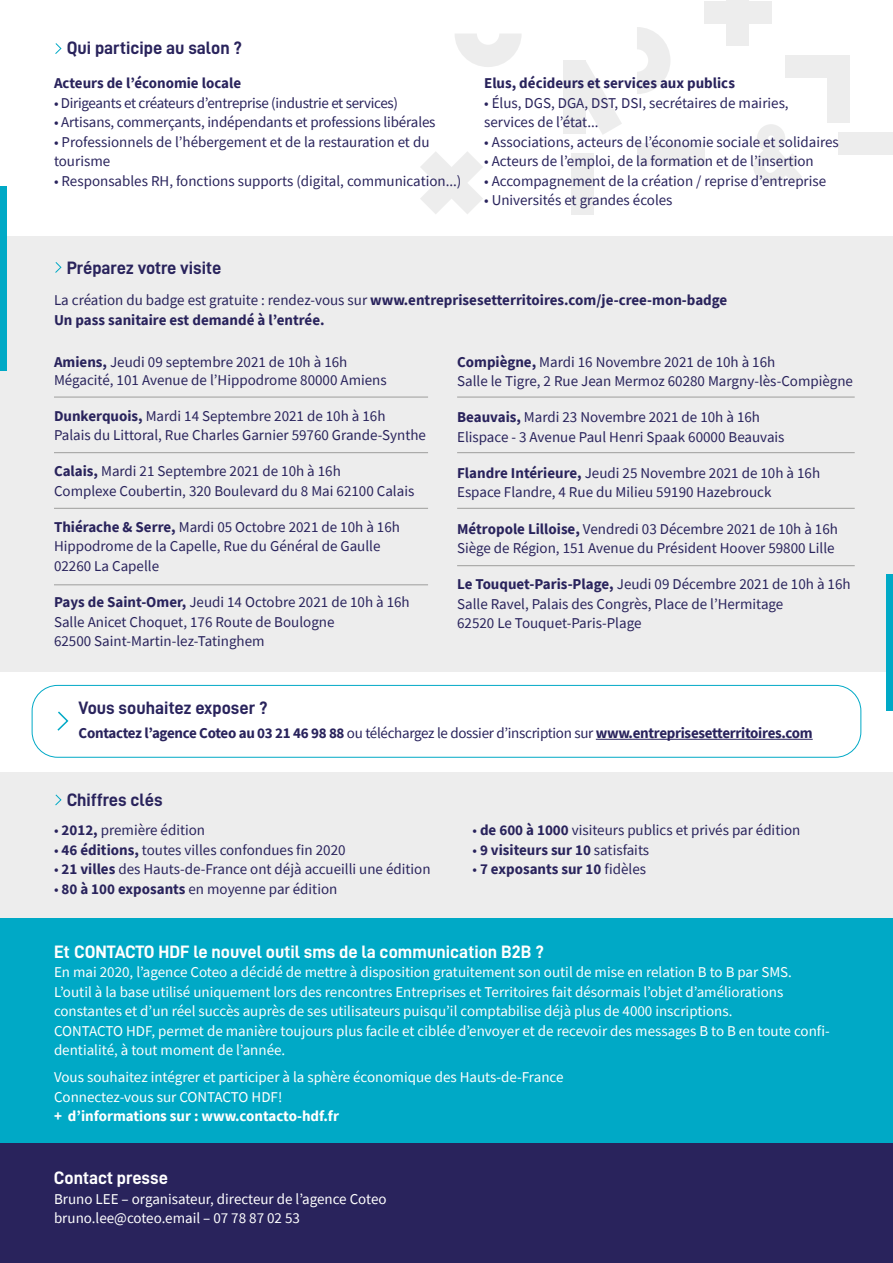
<style>
.page{position:relative;width:893px;height:1263px;background:#fff}
.page>*{position:absolute;margin:0;border:0;box-sizing:border-box;transform-origin:0 0}
.t1{font:18px "D DIN Bold";color:#29235c}
.t2{font:18px "D DIN Bold";color:#fff}
.t3{font:15px/19.5px "Source Sans Pro";color:#29235c}
.t4{font:15px/19.5px "Source Sans Pro";color:#fff}
.t5{font:700 15px/19.5px "Source Sans Pro";color:#29235c}
.t6{font:700 15px "Source Sans Pro";letter-spacing:-.02em;color:#29235c}
.t7{font:15px "Source Sans Pro";letter-spacing:-.02em;color:#29235c}
.t8{font:700 15px "Source Sans Pro";color:#fff}
.s1{font-weight:400}
.s2{font-weight:700}
</style>
<div class="page">
<div style="left:0;top:236px;width:893px;height:435px;background:#ededed"></div>
<div style="left:0;top:186px;width:7px;height:184px;background:#00a9c6"></div>
<div style="left:887px;top:574px;width:6px;height:136px;background:#00a9c6"></div>
<div style="left:637px;top:143px;width:67px;height:22px;background:#ededed"></div>
<div style="left:839px;top:133px;width:54px;height:22px;background:#ededed"></div>
<div style="left:572px;top:153px;width:22px;height:62px;background:#ededed"></div>
<svg style="left:420px;top:152px;width:63px;height:62px"></svg>
<div style="left:563px;top:61px;width:23px;height:73px;background:#ededed"></div>
<div style="left:827px;top:56px;width:23px;height:67px;background:#ededed"></div>
<div style="left:786px;top:56px;width:64px;height:22px;background:#ededed"></div>
<svg style="left:637px;top:27px;width:33px;height:67px"></svg>
<svg style="left:455px;top:34px;width:67px;height:33px"></svg>
<svg style="left:586px;top:62px;width:36px;height:72px"></svg>
<svg style="left:753px;top:124px;width:49px;height:60px"></svg>
<div style="left:726px;top:0;width:23px;height:46px;background:#ededed"></div>
<div style="left:704px;top:1px;width:67px;height:22px;background:#ededed"></div>
<div style="left:0;top:772px;width:893px;height:146px;background:#ededed"></div>
<div style="left:0;top:918px;width:893px;height:226px;background:#00a9c6"></div>
<div style="left:0;top:1144px;width:893px;height:119px;background:#29235c"></div>
<hr style="left:596px;top:739px;width:217px;height:1px;background:#29235c">
<hr style="left:54px;top:397px;width:374px;height:1px;background:#9d9d9c">
<hr style="left:457px;top:397px;width:398px;height:1px;background:#9d9d9c">
<hr style="left:457px;top:452px;width:398px;height:1px;background:#9d9d9c">
<hr style="left:457px;top:508px;width:398px;height:1px;background:#9d9d9c">
<hr style="left:457px;top:565px;width:398px;height:1px;background:#9d9d9c">
<hr style="left:54px;top:452px;width:374px;height:1px;background:#9d9d9c">
<hr style="left:54px;top:508px;width:374px;height:1px;background:#9d9d9c">
<hr style="left:54px;top:584px;width:374px;height:1px;background:#9d9d9c">
<svg style="left:57px;top:711px;width:12px;height:20px"></svg>
<svg style="left:55px;top:262px;width:7px;height:11px"></svg>
<svg style="left:55px;top:794px;width:7px;height:12px"></svg>
<svg style="left:55px;top:43px;width:7px;height:11px"></svg>
<div style="left:32px;top:685px;width:829px;height:73px;border:1px solid #00a9c6;border-radius:26px"></div>
<p class="t1" style="left:67px;top:38px;width:177px">Qui participe au salon ?</p>
<p class="t5" style="left:54px;top:73px;width:189px">Acteurs de l’économie locale</p>
<p class="t7" style="left:54px;top:93px;width:346px">• Dirigeants et créateurs d’entreprise (industrie et services)</p>
<p class="t3" style="left:54px;top:113px;width:383px">• Artisans, commerçants, indépendants et professions libérales</p>
<p class="t3" style="left:54px;top:132px;width:377px">• Professionnels de l’hébergement et de la restauration et du tourisme</p>
<p class="t3" style="left:54px;top:171px;width:409px">• Responsables RH, fonctions supports (digital, communication...)</p>
<p class="t5" style="left:484px;top:73px;width:252px">Elus, décideurs et services aux publics</p>
<p class="t3" style="left:484px;top:93px;width:306px">• Élus, DGS, DGA, DST, DSI, secrétaires de mairies, services de l’état...</p>
<p class="t3" style="left:484px;top:132px;width:356px">• Associations, acteurs de l’économie sociale et solidaires</p>
<p class="t3" style="left:484px;top:152px;width:331px">• Acteurs de l’emploi, de la formation et de l’insertion</p>
<p class="t3" style="left:484px;top:171px;width:344px">• Accompagnement de la création / reprise d’entreprise</p>
<p class="t3" style="left:484px;top:191px;width:190px">• Universités et grandes écoles</p>
<p class="t1" style="left:67px;top:257px;width:156px">Préparez votre visite</p>
<p class="t5" style="left:54px;top:290px;width:675px"><span class="s1">La création du badge est gratuite : rendez-vous sur</span> www.entreprisesetterritoires.com/je-cree-mon-badge<br>Un pass sanitaire est demandé à l’entrée.</p>
<p class="t3" style="left:54px;top:353px;width:334px;line-height:18px"><span class="s2">Amiens,</span> Jeudi 09 septembre 2021 de 10h à 16h<br>Mégacité, 101 Avenue de l’Hippodrome 80000 Amiens</p>
<p class="t3" style="left:54px;top:406px;width:374px"><span class="s2">Dunkerquois,</span> Mardi 14 Septembre 2021 de 10h à 16h<br>Palais du Littoral, Rue Charles Garnier 59760 Grande-Synthe</p>
<p class="t3" style="left:54px;top:462px;width:362px"><span class="s2">Calais,</span> Mardi 21 Septembre 2021 de 10h à 16h<br>Complexe Coubertin, 320 Boulevard du 8 Mai 62100 Calais</p>
<p class="t3" style="left:54px;top:517px;width:347px"><span class="s2">Thiérache &amp; Serre,</span> Mardi 05 Octobre 2021 de 10h à 16h<br>Hippodrome de la Capelle, Rue du Général de Gaulle<br>02260 La Capelle</p>
<p class="t3" style="left:54px;top:592px;width:357px"><span class="s2">Pays de Saint-Omer,</span> Jeudi 14 Octobre 2021 de 10h à 16h<br>Salle Anicet Choquet, 176 Route de Boulogne<br>62500 Saint-Martin-lez-Tatinghem</p>
<p class="t3" style="left:457px;top:352px;width:397px"><span class="s2">Compiègne,</span> Mardi 16 Novembre 2021 de 10h à 16h<br>Salle le Tigre, 2 Rue Jean Mermoz 60280 Margny-lès-Compiègne</p>
<p class="t3" style="left:457px;top:408px;width:329px"><span class="s2">Beauvais,</span> Mardi 23 Novembre 2021 de 10h à 16h<br>Elispace - 3 Avenue Paul Henri Spaak 60000 Beauvais</p>
<p class="t3" style="left:457px;top:463px;width:365px"><span class="s2">Flandre Intérieure,</span> Jeudi 25 Novembre 2021 de 10h à 16h<br>Espace Flandre, 4 Rue du Milieu 59190 Hazebrouck</p>
<p class="t3" style="left:457px;top:519px;width:382px"><span class="s2">Métropole Lilloise,</span> Vendredi 03 Décembre 2021 de 10h à 16h<br>Siège de Région, 151 Avenue du Président Hoover 59800 Lille</p>
<p class="t3" style="left:457px;top:574px;width:395px"><span class="s2">Le Touquet-Paris-Plage,</span> Jeudi 09 Décembre 2021 de 10h à 16h<br>Salle Ravel, Palais des Congrès, Place de l’Hermitage<br>62520 Le Touquet-Paris-Plage</p>
<p class="t1" style="left:79px;top:698px;width:190px">Vous souhaitez exposer ?</p>
<p class="t6" style="left:79px;top:723px;width:735px">Contactez l’agence Coteo au 03 21 46 98 88 <span class="s1">ou téléchargez le dossier d’inscription sur</span> www.entreprisesetterritoires.com</p>
<p class="t1" style="left:67px;top:789px;width:97px">Chiffres clés</p>
<p class="t3" style="left:54px;top:821px;width:153px">• <span class="s2">2012,</span> première édition</p>
<p class="t3" style="left:54px;top:840px;width:293px">• <span class="s2">46 éditions,</span> toutes villes confondues fin 2020</p>
<p class="t3" style="left:54px;top:860px;width:378px">• <span class="s2">21 villes</span> des Hauts-de-France ont déjà accueilli une édition</p>
<p class="t3" style="left:54px;top:879px;width:285px">• <span class="s2">80 à 100 exposants</span> en moyenne par édition</p>
<p class="t3" style="left:472px;top:821px;width:329px">• <span class="s2">de 600 à 1000</span> visiteurs publics et privés par édition</p>
<p class="t5" style="left:472px;top:840px;width:178px"><span class="s1">•</span> 9 visiteurs sur 10 <span class="s1">satisfaits</span></p>
<p class="t5" style="left:472px;top:859px;width:175px"><span class="s1">•</span> 7 exposants sur 10 <span class="s1">fidèles</span></p>
<p class="t2" style="left:54px;top:941px;width:491px">Et CONTACTO HDF le nouvel outil sms de la communication B2B ?</p>
<p class="t4" style="left:54px;top:962px;width:777px">En mai 2020, l’agence Coteo a décidé de mettre à disposition gratuitement son outil de mise en relation B to B par SMS.<br>L’outil à la base utilisé uniquement lors des rencontres Entreprises et Territoires fait désormais l’objet d’améliorations constantes et d’un réel succès auprès de ses utilisateurs puisqu’il comptabilise déjà plus de 4000 inscriptions.<br>CONTACTO HDF, permet de manière toujours plus facile et ciblée d’envoyer et de recevoir des messages B to B en toute confi&shy;dentialité, à tout moment de l’année.</p>
<p class="t4" style="left:54px;top:1067px;width:511px">Vous souhaitez intégrer et participer à la sphère économique des Hauts-de-France<br>Connectez-vous sur CONTACTO HDF!</p>
<p class="t8" style="left:54px;top:1106px;width:286px">+ d’informations sur : www.contacto-hdf.fr</p>
<p class="t2" style="left:54px;top:1168px;width:116px">Contact presse</p>
<p class="t4" style="left:54px;top:1189px;width:334px">Bruno LEE – organisateur, directeur de l’agence Coteo bruno.lee@coteo.email – 07 78 87 02 53</p>
</div>
